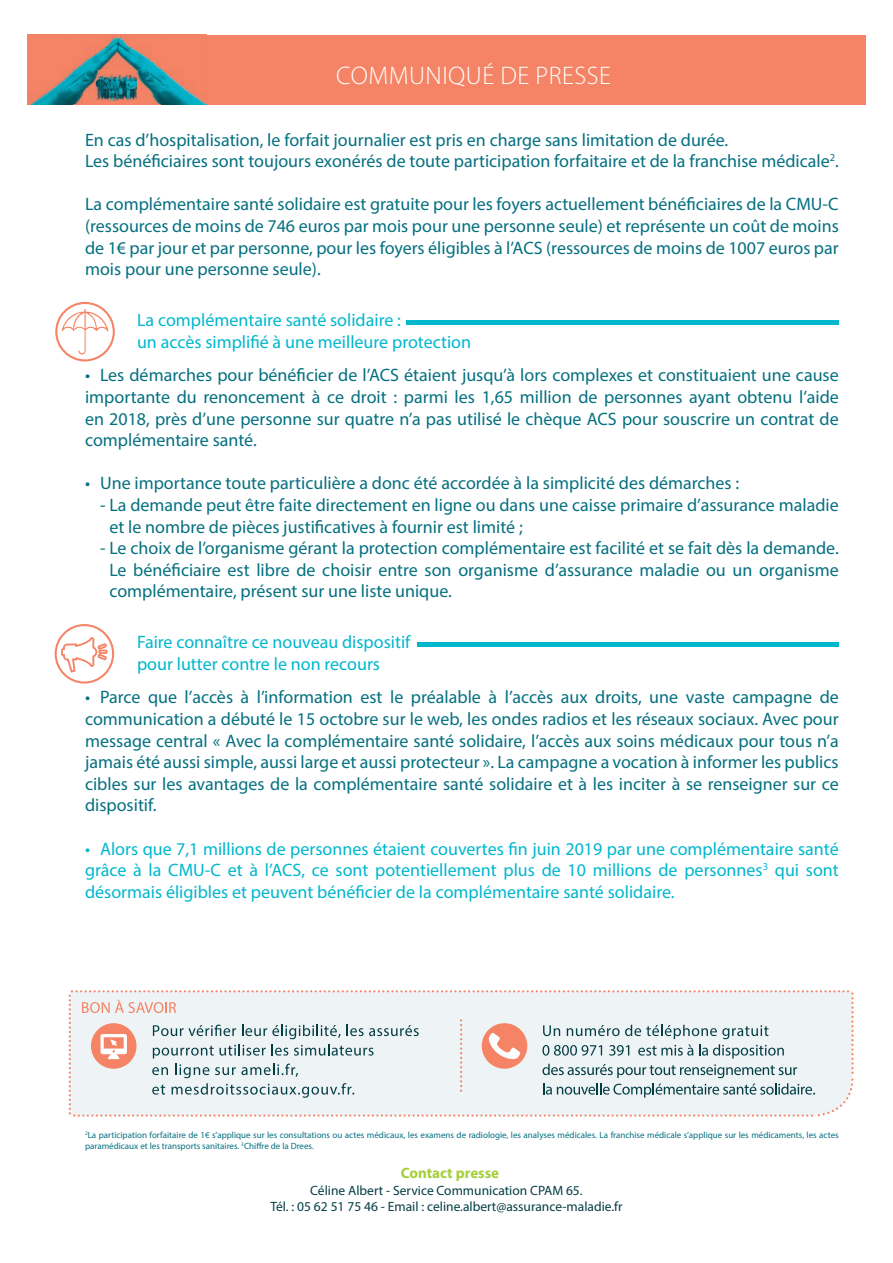
<style>
.page{position:relative;width:893px;height:1263px;background:#fff}
.page>*{position:absolute;margin:0;border:0;box-sizing:border-box;transform-origin:0 0}
.t1{font:300 25.5px "Myriad Pro";letter-spacing:.02em;color:#fff}
.t2{font:18px/21.6px "Myriad Pro";color:#057080;text-align:justify}
.t3{font:18px/21.6px "Myriad Pro";color:#00b7ce}
.t4{font:700 15px "Myriad Pro";color:#a6ce39}
.t5{font:13.5px "Myriad Pro";color:#043e45}
.t6{font:9px/10.8px "Myriad Pro";color:#057080}
</style>
<div class="page">
<div style="left:28px;top:35px;width:837px;height:69px;background:#f48465"></div>
<img style="left:28px;top:34px;width:179px;height:70px">
<img style="left:95px;top:75px;width:43px;height:25px">
<img style="left:96px;top:75px;width:41px;height:25px">
<div style="left:406px;top:320px;width:433px;height:5px;background:#00b7ce"></div>
<div style="left:417px;top:642px;width:422px;height:5px;background:#00b7ce"></div>
<svg style="left:56px;top:303px;width:58px;height:57px"></svg>
<div style="left:55px;top:302px;width:60px;height:59px;border:2px solid #f48465;border-radius:50%"></div>
<svg style="left:61px;top:308px;width:48px;height:47px"></svg>
<svg style="left:56px;top:625px;width:57px;height:57px"></svg>
<div style="left:55px;top:624px;width:59px;height:60px;border:2px solid #f48465;border-radius:50%"></div>
<svg style="left:60px;top:636px;width:49px;height:38px"></svg>
<svg style="left:69px;top:990px;width:785px;height:127px;background:#e2e4e5"></svg>
<p class="t1" style="left:336px;top:61px;width:276px">COMMUNIQUÉ DE PRESSE</p>
<p class="t2" style="left:85px;top:129px;width:645px">En cas d’hospitalisation, le forfait journalier est pris en charge sans limitation de durée.</p>
<p class="t2" style="left:85px;top:150px;width:755px">Les bénéficiaires sont toujours exonérés de toute participation forfaitaire et de la franchise médicale<sup>2</sup>.</p>
<p class="t2" style="left:85px;top:193px;width:755px">La complémentaire santé solidaire est gratuite pour les foyers actuellement bénéficiaires de la CMU-C (ressources de moins de 746 euros par mois pour une personne seule) et représente un coût de moins de 1€ par jour et par personne, pour les foyers éligibles à l’ACS (ressources de moins de 1007 euros par mois pour une personne seule).</p>
<p class="t3" style="left:137px;top:309px;width:265px">La complémentaire santé solidaire :</p>
<p class="t3" style="left:137px;top:331px;width:336px">un accès simplifié à une meilleure protection</p>
<p class="t2" style="left:85px;top:364px;width:755px">• Les démarches pour bénéficier de l’ACS étaient jusqu’à lors complexes et constituaient une cause importante du renoncement à ce droit : parmi les 1,65 million de personnes ayant obtenu l’aide en 2018, près d’une personne sur quatre n’a pas utilisé le chèque ACS pour souscrire un contrat de complémentaire santé.</p>
<p class="t2" style="left:85px;top:472px;width:656px">• Une importance toute particulière a donc été accordée à la simplicité des démarches :</p>
<p class="t2" style="left:109px;top:494px;width:731px;text-indent:-9px">- La demande peut être faite directement en ligne ou dans une caisse primaire d’assurance maladie et le nombre de pièces justificatives à fournir est limité ;</p>
<p class="t2" style="left:109px;top:537px;width:731px;text-indent:-9px">- Le choix de l’organisme gérant la protection complémentaire est facilité et se fait dès la demande.<br>Le bénéficiaire est libre de choisir entre son organisme d’assurance maladie ou un organisme complémentaire, présent sur une liste unique.</p>
<p class="t3" style="left:137px;top:631px;width:275px">Faire connaître ce nouveau dispositif pour lutter contre le non recours</p>
<p class="t2" style="left:85px;top:686px;width:755px">• Parce que l’accès à l’information est le préalable à l’accès aux droits, une vaste campagne de communication a débuté le 15 octobre sur le web, les ondes radios et les réseaux sociaux. Avec pour message central « Avec la complémentaire santé solidaire, l’accès aux soins médicaux pour tous n’a jamais été aussi simple, aussi large et aussi protecteur ». La campagne a vocation à informer les publics cibles sur les avantages de la complémentaire santé solidaire et à les inciter à se renseigner sur ce dispositif.</p>
<p class="t3" style="left:85px;top:837px;width:755px;text-align:justify">• Alors que 7,1 millions de personnes étaient couvertes fin juin 2019 par une complémentaire santé grâce à la CMU-C et à l’ACS, ce sont potentiellement plus de 10 millions de personnes<sup>3</sup> qui sont désormais éligibles et peuvent bénéficier de la complémentaire santé solidaire.</p>
<p class="t6" style="left:85px;top:1129px;width:755px"><sup>2</sup>La participation forfaitaire de 1€ s’applique sur les consultations ou actes médicaux, les examens de radiologie, les analyses médicales. La franchise médicale s’applique sur les médicaments, les actes paramédicaux et les transports sanitaires. <sup>3</sup>Chiffre de la Drees.</p>
<p class="t4" style="left:401px;top:1163px;width:100px">Contact presse</p>
<p class="t5" style="left:310px;top:1182px;width:274px">Céline Albert - Service Communication CPAM 65.</p>
<p class="t5" style="left:270px;top:1198px;width:354px">Tél. : 05 62 51 75 46 - Email : celine.albert@assurance-maladie.fr</p>
</div>
